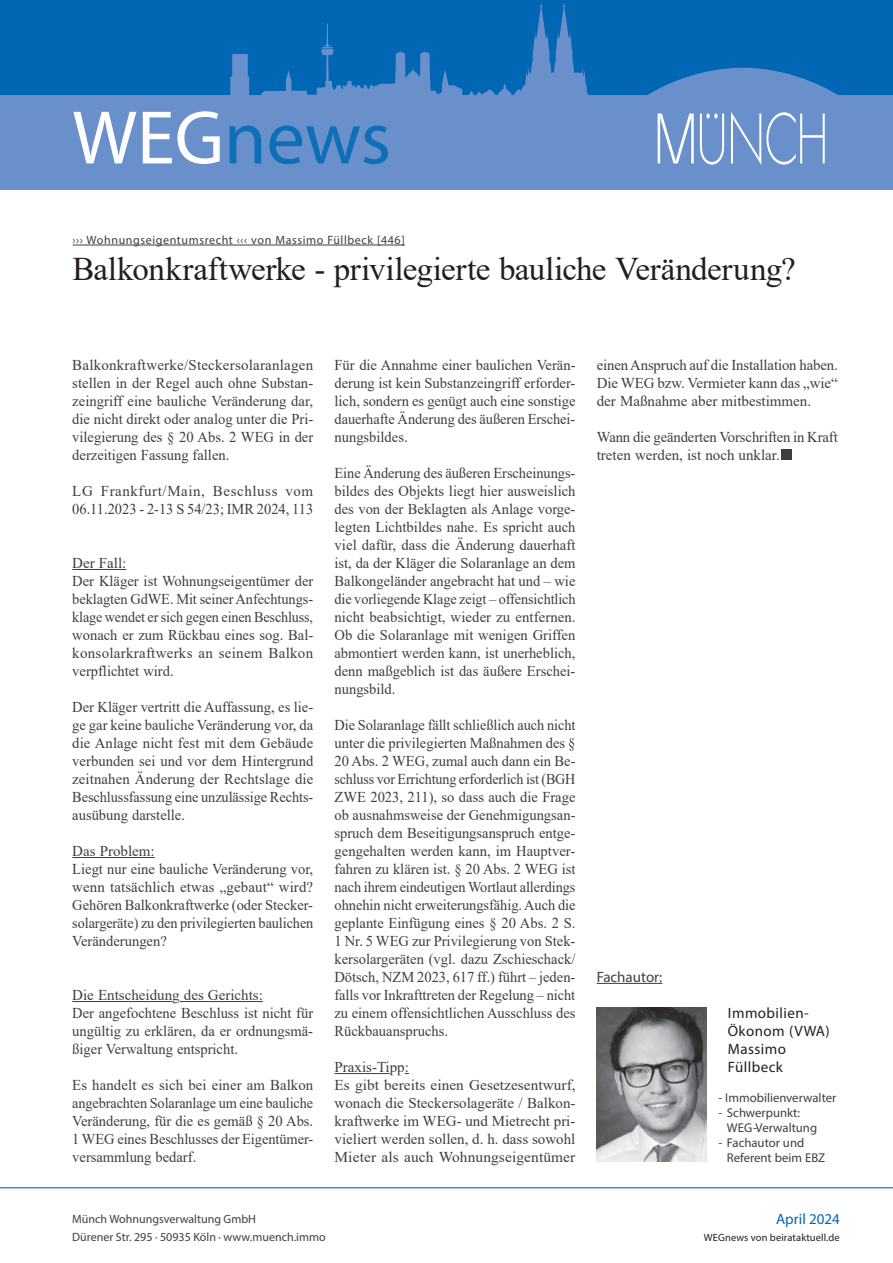
<style>
.page{position:relative;width:893px;height:1263px;background:#fff}
.page>*{position:absolute;margin:0;border:0;box-sizing:border-box;transform-origin:0 0}
.t1{font:76.5px "Myriad Pro";color:#0c6fb8}
.t2{font:33px "Times New Roman";letter-spacing:-.01em;color:#231f20}
.t3{font:15px/18px "Times New Roman";color:#3e3e3f;text-align:justify}
.t4{font:15px/18px "Times New Roman";color:#3e3e3f;text-align:justify;scale:.96 1}
.t5{font:15px/18px "Times New Roman";letter-spacing:.04em;color:#3e3e3f}
.t6{font:15px/18px "Myriad Pro";letter-spacing:.03em;color:#231f20}
.t7{font:15px "Myriad Pro";color:#3e3e3f}
.t8{font:15px "Myriad Pro";color:#0166b3}
.t9{font:12.75px/15px "Myriad Pro";color:#3e3e3f}
.t10{font:12px "Myriad Pro";color:#3e3e3f}
.t11{font:12px "Myriad Pro";letter-spacing:.05em;color:#3e3e3f}
.t12{font:10.5px "Myriad Pro";letter-spacing:.01em;color:#231f20}
.s1{color:#fff}
</style>
<div class="page">
<div style="left:0;top:95px;width:893px;height:95px;background:#6990ca"></div>
<hr style="left:0;top:1187px;width:893px;height:1px;background:#0166b3">
<div style="left:0;top:0;width:893px;height:95px;background:#0166b3"></div>
<svg style="left:221px;top:4px;width:372px;height:141px"></svg>
<svg style="left:648px;top:68px;width:189px;height:122px;background:#6b94cc"></svg>
<img style="left:597px;top:1007px;width:110px;height:155px">
<hr style="left:597px;top:983px;width:65px;height:1px;background:#3e3e3f">
<hr style="left:72px;top:569px;width:54px;height:1px;background:#3e3e3f">
<hr style="left:72px;top:857px;width:83px;height:1px;background:#3e3e3f">
<hr style="left:72px;top:1001px;width:100px;height:1px;background:#3e3e3f">
<hr style="left:180px;top:1001px;width:83px;height:1px;background:#3e3e3f">
<hr style="left:334px;top:1073px;width:56px;height:1px;background:#3e3e3f">
<hr style="left:73px;top:245px;width:332px;height:1px;background:#3e3e3f">
<div style="left:781px;top:449px;width:11px;height:11px;background:#3e3e3f"></div>
<h1 class="t1" style="left:72px;top:91px;width:320px"><span class="s1">WEG</span>news</h1>
<p class="t11" style="left:73px;top:232px;width:334px">››› Wohnungseigentumsrecht ‹‹‹ von Massimo Füllbeck [446]</p>
<h2 class="t2" style="left:72px;top:245px;width:725px">Balkonkraftwerke - privilegierte bauliche Veränderung?</h2>
<p class="t3" style="left:72px;top:355px;width:242px">Balkonkraftwerke/Steckersolaranlagen stellen in der Regel auch ohne Substan&shy;zeingriff eine bauliche Veränderung dar, die nicht direkt oder analog unter die Pri&shy;vilegierung des § 20 Abs. 2 WEG in der derzeitigen Fassung fallen.</p>
<p class="t5" style="left:72px;top:481px;width:243px">LG Frankfurt/Main, Beschluss vom<br>06.11.2023 - 2-13 S 54/23; IMR 2024, 113</p>
<p class="t3" style="left:72px;top:553px;width:243px;text-align:left">Der Fall:<br>Der Kläger ist Wohnungseigentümer der beklagten GdWE. Mit seiner Anfechtungs&shy;klage wendet er sich gegen einen Beschluss, wonach er zum Rückbau eines sog. Bal&shy;konsolarkraftwerks an seinem Balkon verpflichtet wird.</p>
<p class="t3" style="left:72px;top:697px;width:243px">Der Kläger vertritt die Auffassung, es lie&shy;ge gar keine bauliche Veränderung vor, da die Anlage nicht fest mit dem Gebäude verbunden sei und vor dem Hintergrund zeitnahen Änderung der Rechtslage die Beschlussfassung eine unzulässige Rechts&shy;ausübung darstelle.</p>
<p class="t3" style="left:72px;top:841px;width:243px;text-align:left">Das Problem:<br>Liegt nur eine bauliche Veränderung vor, wenn tatsächlich etwas „gebaut“ wird?<br>Gehören Balkonkraftwerke (oder Stecker&shy;solargeräte) zu den privilegierten baulichen Veränderungen?</p>
<p class="t3" style="left:72px;top:985px;width:242px;text-align:left">Die Entscheidung des Gerichts:<br>Der angefochtene Beschluss ist nicht für ungültig zu erklären, da er ordnungsmä&shy;ßiger Verwaltung entspricht.</p>
<p class="t3" style="left:72px;top:1075px;width:243px">Es handelt es sich bei einer am Balkon angebrachten Solaranlage um eine bauliche Veränderung, für die es gemäß § 20 Abs.<br>1 WEG eines Beschlusses der Eigentümer&shy;versammlung bedarf.</p>
<p class="t3" style="left:334px;top:355px;width:242px">Für die Annahme einer baulichen Verän&shy;derung ist kein Substanzeingriff erforder&shy;lich, sondern es genügt auch eine sonstige dauerhafte Änderung des äußeren Erschei&shy;nungsbildes.</p>
<p class="t4" style="left:334px;top:463px;width:253px">Eine Änderung des äußeren Erscheinungs&shy;bildes des Objekts liegt hier ausweislich des von der Beklagten als Anlage vorge&shy;legten Lichtbildes nahe. Es spricht auch viel dafür, dass die Änderung dauerhaft ist, da der Kläger die Solaranlage an dem Balkongeländer angebracht hat und – wie die vorliegende Klage zeigt – offensichtlich nicht beabsichtigt, wieder zu entfernen.<br>Ob die Solaranlage mit wenigen Griffen abmontiert werden kann, ist unerheblich, denn maßgeblich ist das äußere Erschei&shy;nungsbild.</p>
<p class="t4" style="left:334px;top:715px;width:253px">Die Solaranlage fällt schließlich auch nicht unter die privilegierten Maßnahmen des § 20 Abs. 2 WEG, zumal auch dann ein Be&shy;schluss vor Errichtung erforderlich ist (BGH ZWE 2023, 211), so dass auch die Frage ob ausnahmsweise der Genehmigungsan&shy;spruch dem Beseitigungsanspruch entge&shy;gengehalten werden kann, im Hauptver&shy;fahren zu klären ist. § 20 Abs. 2 WEG ist nach ihrem eindeutigen Wortlaut allerdings ohnehin nicht erweiterungsfähig. Auch die geplante Einfügung eines § 20 Abs. 2 S.<br>1 Nr. 5 WEG zur Privilegierung von Stek&shy;kersolargeräten (vgl. dazu Zschieschack/ Dötsch, NZM 2023, 617 ff.) führt – jeden&shy;falls vor Inkrafttreten der Regelung – nicht zu einem offensichtlichen Ausschluss des Rückbauanspruchs.</p>
<p class="t3" style="left:334px;top:1057px;width:243px;text-align:left">Praxis-Tipp:<br>Es gibt bereits einen Gesetzesentwurf, wonach die Steckersolageräte / Balkon&shy;kraftwerke im WEG- und Mietrecht pri&shy;vieliert werden sollen, d. h. dass sowohl Mieter als auch Wohnungseigentümer</p>
<p class="t3" style="left:597px;top:355px;width:243px">einen Anspruch auf die Installation haben.<br>Die WEG bzw. Vermieter kann das „wie“ der Maßnahme aber mitbestimmen.</p>
<p class="t3" style="left:597px;top:427px;width:243px">Wann die geänderten Vorschriften in Kraft treten werden, ist noch unklar.</p>
<p class="t7" style="left:597px;top:967px;width:67px">Fachautor:</p>
<p class="t6" style="left:728px;top:1004px;width:103px">Immobilien-<br>Ökonom (VWA)<br>Massimo<br>Füllbeck</p>
<p class="t9" style="left:718px;top:1090px;width:119px">- Immobilienverwalter</p>
<p class="t9" style="left:727px;top:1105px;width:92px;text-indent:-9px">- Schwerpunkt:<br>WEG-Verwaltung</p>
<p class="t9" style="left:727px;top:1135px;width:100px;text-indent:-9px">- Fachautor und<br>Referent beim EBZ</p>
<p class="t10" style="left:72px;top:1212px;width:185px">Münch Wohnungsverwaltung GmbH</p>
<p class="t8" style="left:776px;top:1209px;width:65px">April 2024</p>
<p class="t10" style="left:72px;top:1230px;width:255px">Dürener Str. 295 · 50935 Köln · www.muench.immo</p>
<p class="t12" style="left:704px;top:1231px;width:137px">WEGnews von beirataktuell.de</p>
</div>
